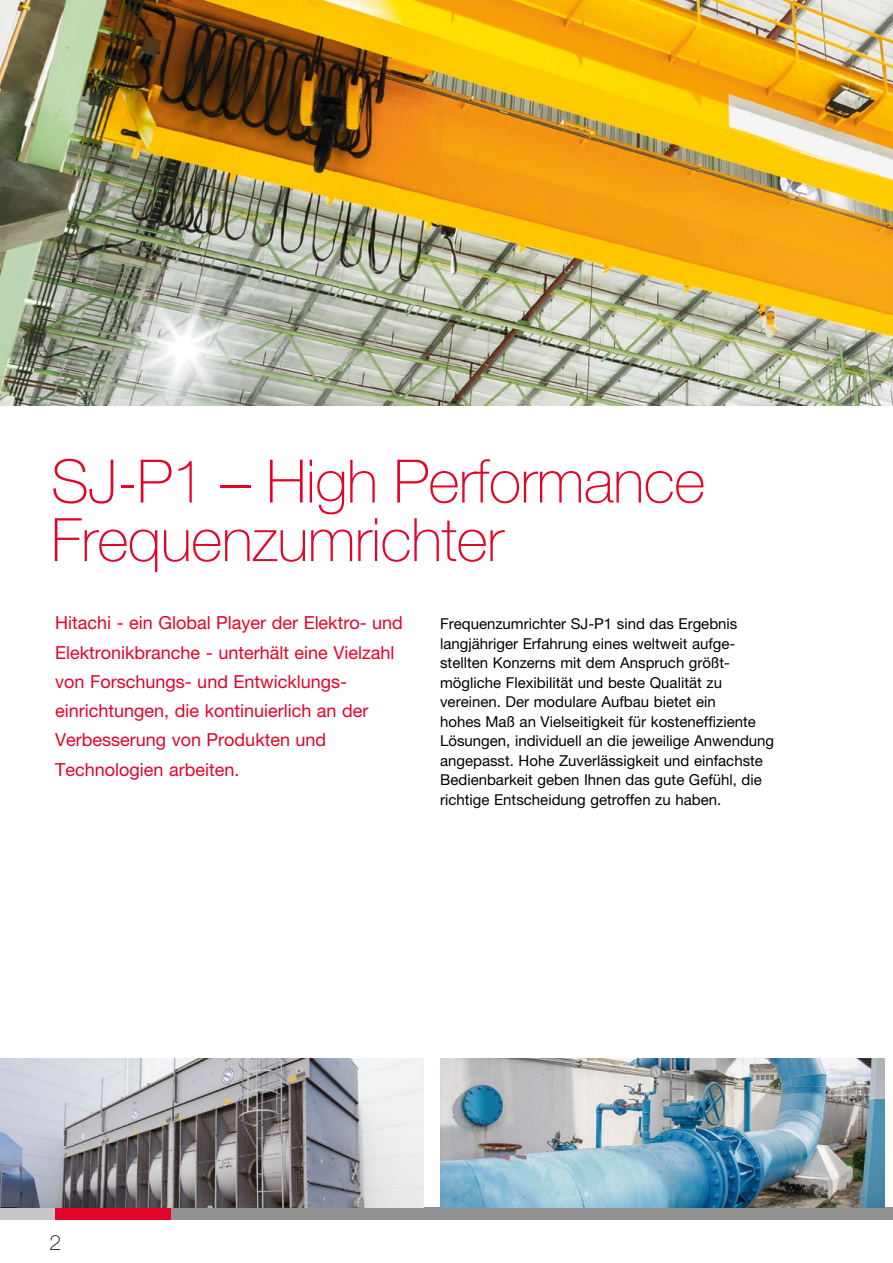
<style>
.page{position:relative;width:893px;height:1263px;background:#fff}
.page>*{position:absolute;margin:0;border:0;box-sizing:border-box;transform-origin:0 0}
.t1{font:100 60px/58.5px "Helvetica Neue LT Pro";letter-spacing:-.01em;color:#e40428}
.t2{font:100 21px "Helvetica Neue LT Pro";color:#000}
.t3{font:18px/29.2px "Helvetica Neue LT Pro";color:#e40428}
.t4{font:15px/19.5px "Helvetica Neue LT Pro";color:#000}
</style>
<div class="page">
<div style="left:0;top:1207px;width:56px;height:13px;background:#c6c6c6"></div>
<div style="left:159px;top:1207px;width:734px;height:13px;background:#929292"></div>
<div style="left:55px;top:1207px;width:116px;height:13px;background:#e40428"></div>
<img style="left:0;top:0;width:893px;height:405px">
<img style="left:0;top:1058px;width:423px;height:149px">
<img style="left:440px;top:1058px;width:444px;height:149px">
<h1 class="t1" style="left:51px;top:452px;width:656px">SJ-P1 – High Performance<br>Frequenzumrichter</h1>
<p class="t3" style="left:55px;top:608px;width:349px">Hitachi - ein Global Player der Elektro- und Elektronikbranche - unterhält eine Vielzahl von Forschungs- und Entwicklungs&shy;einrichtungen, die kontinuierlich an der Verbesserung von Produkten und Technologien arbeiten.</p>
<p class="t4" style="left:440px;top:614px;width:336px">Frequenzumrichter SJ-P1 sind das Ergebnis langjähriger Erfahrung eines weltweit aufge&shy;stellten Konzerns mit dem Anspruch größt&shy;mögliche Flexibilität und beste Qualität zu vereinen. Der modulare Aufbau bietet ein<br>hohes Maß an Vielseitigkeit für kosteneffiziente Lösungen, individuell an die jeweilige Anwendung angepasst. Hohe Zuverlässigkeit und einfachste Bedienbarkeit geben Ihnen das gute Gefühl, die richtige Entscheidung getroffen zu haben.</p>
<h2 class="t2" style="left:49px;top:1230px;width:13px">2</h2>
</div>
